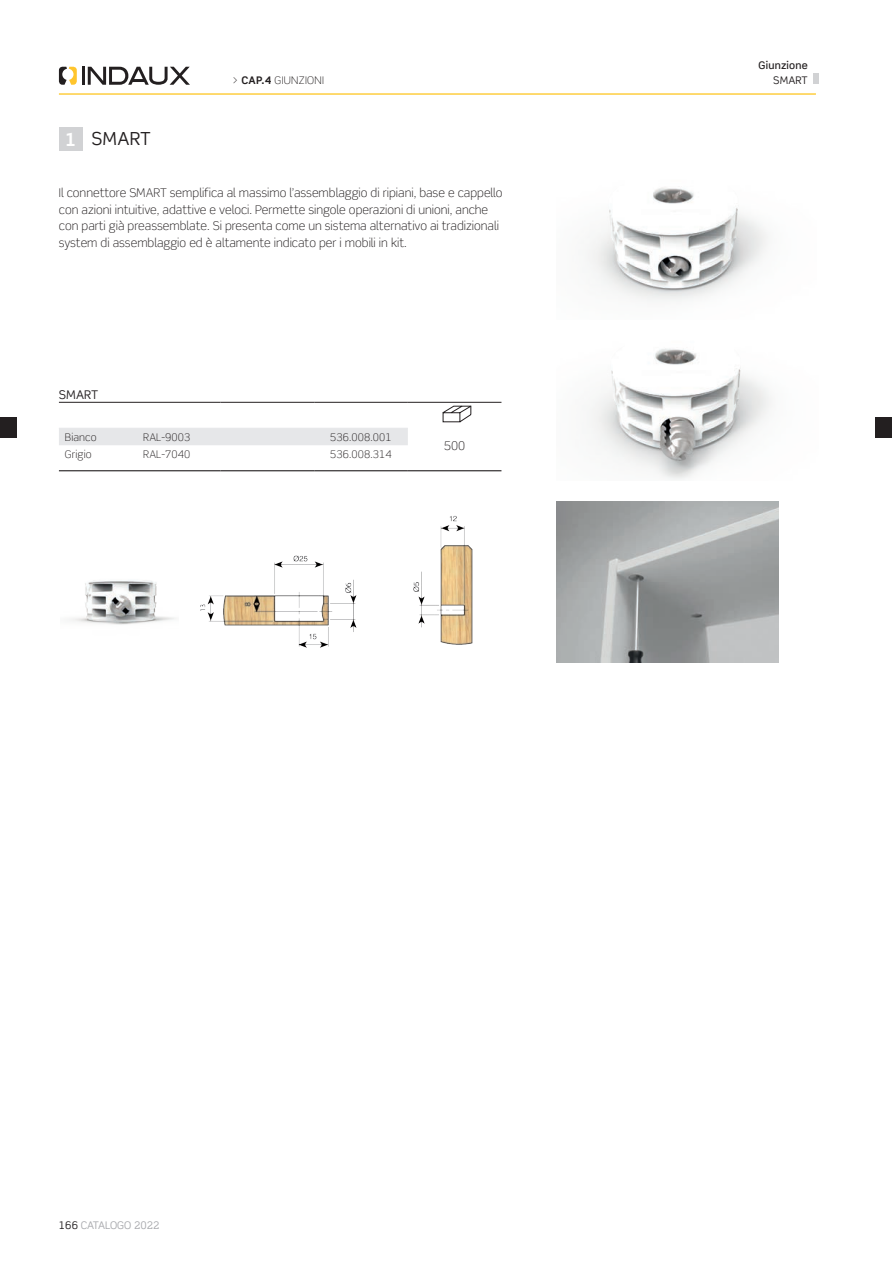
<style>
.page{position:relative;width:892px;height:1264px;background:#fff}
.page>*{position:absolute;margin:0;border:0;box-sizing:border-box;transform-origin:0 0}
.TITULU_1{font:18px "Scene Pro";letter-spacing:.01em;color:#231f20}
.TITULU_1-2{font:700 18px "Scene Pro";color:#fff}
.descripción{font:300 12px/16.5px "Scene Pro";color:#231f20}
.tabl__TITULO{font:12px "Scene Pro";letter-spacing:.005em;color:#231f20}
.t1{font:300 12px "Scene Pro";color:#231f20}
.tabl__texto{font:300 10.5px "Scene Pro";letter-spacing:.01em;color:#231f20}
.tabl__texto-2{font:300 10.5px "Scene Pro";letter-spacing:.03em;color:#231f20}
.t2{font:10.5px "Scene Pro";color:#a8a9ad}
.cab__TITULU_Ø{font:500 10.5px "Scene Pro";letter-spacing:.02em;color:#231f20}
.cab__TITULU_1{font:10.5px "Scene Pro";letter-spacing:.01em;color:#231f20}
.s1{font-weight:700}
.s2{color:#231f20}
</style>
<div class="page">
<hr style="left:59px;top:93px;width:756px;height:2px;background:#fec210">
<svg style="left:59px;top:67px;width:18px;height:18px"></svg>
<hr style="left:82px;top:67px;width:3px;height:18px;background:#231f20">
<svg style="left:88px;top:67px;width:102px;height:18px"></svg>
<div style="left:813px;top:73px;width:5px;height:11px;background:#d1d2d4"></div>
<div style="left:59px;top:429px;width:349px;height:16px;background:#e6e7e9"></div>
<hr style="left:59px;top:402px;width:161px;height:1px;background:#231f20">
<hr style="left:220px;top:402px;width:94px;height:1px;background:#231f20">
<hr style="left:314px;top:402px;width:94px;height:1px;background:#231f20">
<hr style="left:408px;top:402px;width:93px;height:1px;background:#231f20">
<hr style="left:59px;top:470px;width:161px;height:1px;background:#231f20">
<hr style="left:220px;top:470px;width:94px;height:1px;background:#231f20">
<hr style="left:314px;top:470px;width:94px;height:1px;background:#231f20">
<hr style="left:408px;top:470px;width:93px;height:1px;background:#231f20">
<hr style="left:59px;top:428px;width:161px;height:1px;background:#e6e7e9">
<hr style="left:220px;top:428px;width:94px;height:1px;background:#e6e7e9">
<hr style="left:314px;top:428px;width:94px;height:1px;background:#e6e7e9">
<svg style="left:442px;top:406px;width:29px;height:16px"></svg>
<div style="left:59px;top:127px;width:24px;height:24px;background:#d1d2d4"></div>
<img style="left:200px;top:515px;width:273px;height:133px">
<img style="left:588px;top:187px;width:180px;height:114px">
<img style="left:591px;top:348px;width:180px;height:132px">
<img style="left:556px;top:501px;width:222px;height:161px">
<img style="left:70px;top:580px;width:105px;height:45px">
<div style="left:875px;top:417px;width:16px;height:20px;background:#231f20"></div>
<div style="left:0;top:417px;width:17px;height:20px;background:#231f20"></div>
<p class="TITULU_1-2" style="left:65px;top:128px;width:13px">1</p>
<p class="TITULU_1" style="left:91px;top:128px;width:61px">SMART</p>
<p class="tabl__texto-2" style="left:232px;top:74px;width:93px">&gt; <span class="s1">CAP.4</span> GIUNZIONI</p>
<p class="descripción" style="left:59px;top:185px;width:445px">Il connettore SMART semplifica al massimo l’assemblaggio di ripiani, base e cappello con azioni intuitive, adattive e veloci. Permette singole operazioni di unioni, anche con parti già preassemblate. Si presenta come un sistema alternativo ai tradizionali system di assemblaggio ed è altamente indicato per i mobili in kit.</p>
<p class="tabl__TITULO" style="left:59px;top:387px;width:41px">SMART</p>
<p class="tabl__texto" style="left:65px;top:431px;width:33px">Bianco</p>
<p class="tabl__texto" style="left:65px;top:448px;width:28px">Grigio</p>
<p class="tabl__texto" style="left:143px;top:431px;width:49px">RAL-9003</p>
<p class="tabl__texto" style="left:330px;top:431px;width:63px">536.008.001</p>
<p class="tabl__texto" style="left:143px;top:448px;width:49px">RAL-7040</p>
<p class="tabl__texto" style="left:330px;top:448px;width:63px">536.008.314</p>
<p class="t1" style="left:444px;top:438px;width:23px">500</p>
<p class="cab__TITULU_Ø" style="left:758px;top:58px;width:51px">Giunzione</p>
<p class="cab__TITULU_1" style="left:773px;top:74px;width:36px">SMART</p>
<p class="t2" style="left:59px;top:1218px;width:102px"><span class="s2">166</span> CATALOGO 2022</p>
</div>
